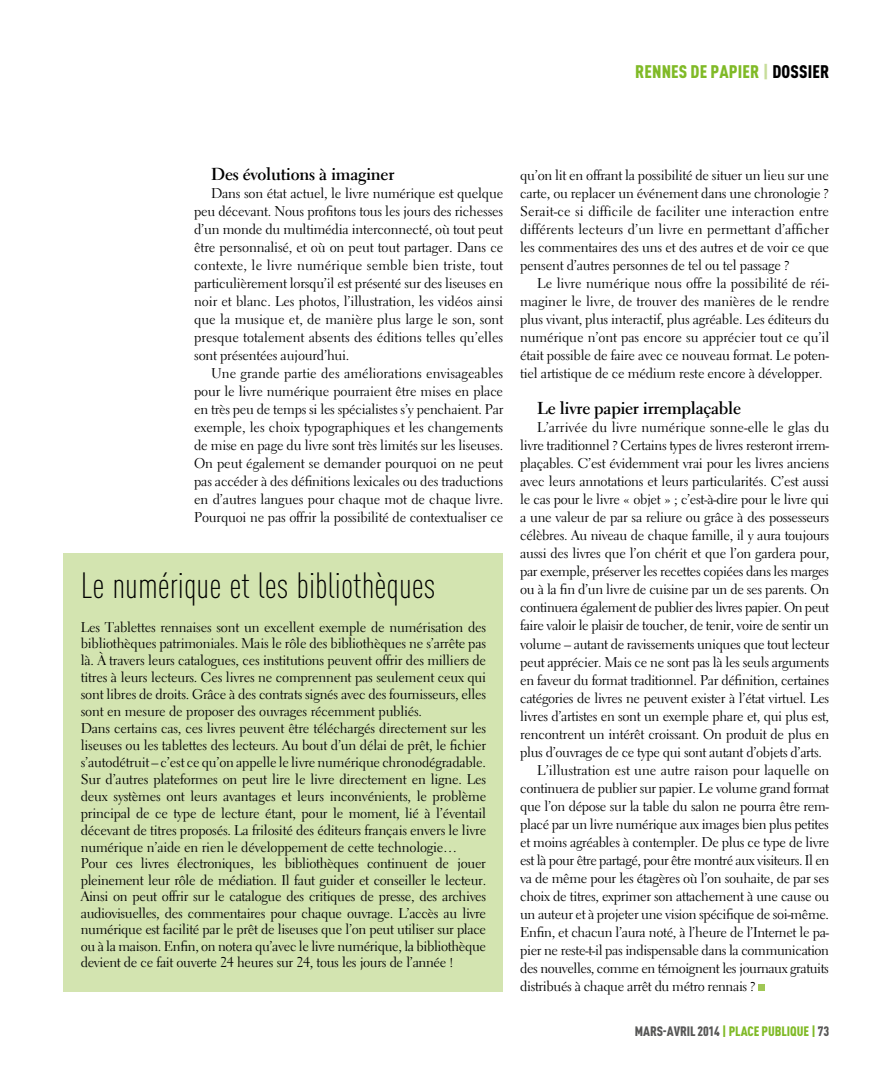
<style>
.page{position:relative;width:893px;height:1085px;background:#fff}
.page>*{position:absolute;margin:0;border:0;box-sizing:border-box;transform-origin:0 0}
.t1{font:300 condensed 36px "DINOT";color:#000}
.t2{font:900 condensed 18px "DINOT";letter-spacing:.01em;color:#80ba27}
.t3{font:700 17.25px "Electra LT Std";letter-spacing:-.015em;color:#000}
.t4{font:14.1px/18px "Electra LT Std";letter-spacing:-.025em;color:#000;text-align:justify}
.t5{font:14.1px "Electra LT Std";color:#000}
.t6{font:900 condensed 13.5px "DINOT";letter-spacing:-.005em;color:#575756}
.s1{color:#c7dd9b}
.s2{color:#000}
.s3{color:#80ba27}
</style>
<div class="page">
<div style="left:64px;top:553px;width:439px;height:438px;background:#d3e4b0"></div>
<div style="left:758px;top:984px;width:7px;height:6px;background:#a0c755"></div>
<p class="t2" style="left:635px;top:60px;width:194px">RENNES DE PAPIER <span class="s1">|</span> <span class="s2">DOSSIER</span></p>
<p class="t3" style="left:211px;top:163px;width:185px">Des évolutions à imaginer</p>
<p class="t4" style="left:194px;top:184px;width:311px;text-indent:17px">Dans son état actuel, le livre numérique est quelque peu décevant. Nous profitons tous les jours des richesses d’un monde du multimédia interconnecté, où tout peut être personnalisé, et où on peut tout partager. Dans ce contexte, le livre numérique semble bien triste, tout particulièrement lorsqu’il est présenté sur des liseuses en noir et blanc. Les photos, l’illustration, les vidéos ainsi que la musique et, de manière plus large le son, sont presque totalement absents des éditions telles qu’elles sont présentées aujourd’hui.</p>
<p class="t4" style="left:194px;top:364px;width:311px;text-indent:17px">Une grande partie des améliorations envisageables pour le livre numérique pourraient être mises en place en très peu de temps si les spécialistes s’y penchaient. Par exemple, les choix typographiques et les changements de mise en page du livre sont très limités sur les liseuses.<br>On peut également se demander pourquoi on ne peut pas accéder à des définitions lexicales ou des traductions en d’autres langues pour chaque mot de chaque livre.<br>Pourquoi ne pas offrir la possibilité de contextualiser ce</p>
<h1 class="t1" style="left:81px;top:564px;width:356px">Le numérique et les bibliothèques</h1>
<p class="t4" style="left:81px;top:618px;width:407px;line-height:16.8px;text-align:left">Les Tablettes rennaises sont un excellent exemple de numérisation des bibliothèques patrimoniales. Mais le rôle des bibliothèques ne s’arrête pas là. À travers leurs catalogues, ces institutions peuvent offrir des milliers de titres à leurs lecteurs. Ces livres ne comprennent pas seulement ceux qui sont libres de droits. Grâce à des contrats signés avec des fournisseurs, elles sont en mesure de proposer des ouvrages récemment publiés.<br>Dans certains cas, ces livres peuvent être téléchargés directement sur les liseuses ou les tablettes des lecteurs. Au bout d’un délai de prêt, le fichier s’autodétruit – c’est ce qu’on appelle le livre numérique chronodégradable.<br>Sur d’autres plateformes on peut lire le livre directement en ligne. Les deux systèmes ont leurs avantages et leurs inconvénients, le problème principal de ce type de lecture étant, pour le moment, lié à l’éventail décevant de titres proposés. La frilosité des éditeurs français envers le livre numérique n’aide en rien le développement de cette technologie… Pour ces livres électroniques, les bibliothèques continuent de jouer pleinement leur rôle de médiation. Il faut guider et conseiller le lecteur.<br>Ainsi on peut offrir sur le catalogue des critiques de presse, des archives audiovisuelles, des commentaires pour chaque ouvrage. L’accès au livre numérique est facilité par le prêt de liseuses que l’on peut utiliser sur place ou à la maison. Enfin, on notera qu’avec le livre numérique, la bibliothèque devient de ce fait ouverte 24 heures sur 24, tous les jours de l’année !</p>
<p class="t4" style="left:520px;top:166px;width:310px">qu’on lit en offrant la possibilité de situer un lieu sur une carte, ou replacer un événement dans une chronologie ?<br>Serait-ce si difficile de faciliter une interaction entre différents lecteurs d’un livre en permettant d’afficher les commentaires des uns et des autres et de voir ce que pensent d’autres personnes de tel ou tel passage ?</p>
<p class="t4" style="left:520px;top:274px;width:311px;text-indent:17px">Le livre numérique nous offre la possibilité de réi&shy;maginer le livre, de trouver des manières de le rendre plus vivant, plus interactif, plus agréable. Les éditeurs du numérique n’ont pas encore su apprécier tout ce qu’il était possible de faire avec ce nouveau format. Le poten&shy;tiel artistique de ce médium reste encore à développer.</p>
<p class="t3" style="left:537px;top:397px;width:205px">Le livre papier irremplaçable</p>
<p class="t5" style="left:537px;top:419px;width:293px">L’arrivée du livre numérique sonne-elle le glas du</p>
<p class="t4" style="left:520px;top:436px;width:310px">livre traditionnel ? Certains types de livres resteront irrem-</p>
<p class="t4" style="left:520px;top:454px;width:310px">plaçables. C’est évidemment vrai pour les livres anciens</p>
<p class="t4" style="left:520px;top:472px;width:310px">avec leurs annotations et leurs particularités. C’est aussi</p>
<p class="t4" style="left:520px;top:490px;width:310px">le cas pour le livre « objet » ; c’est-à-dire pour le livre qui</p>
<p class="t4" style="left:520px;top:508px;width:310px">a une valeur de par sa reliure ou grâce à des possesseurs</p>
<p class="t4" style="left:520px;top:526px;width:311px">célèbres. Au niveau de chaque famille, il y aura toujours</p>
<p class="t4" style="left:520px;top:544px;width:311px">aussi des livres que l’on chérit et que l’on gardera pour,</p>
<p class="t4" style="left:520px;top:562px;width:310px">par exemple, préserver les recettes copiées dans les marges</p>
<p class="t4" style="left:520px;top:580px;width:311px">ou à la fin d’un livre de cuisine par un de ses parents. On</p>
<p class="t4" style="left:520px;top:598px;width:310px">continuera également de publier des livres papier. On peut</p>
<p class="t4" style="left:520px;top:616px;width:310px">faire valoir le plaisir de toucher, de tenir, voire de sentir un</p>
<p class="t4" style="left:520px;top:634px;width:311px">volume – autant de ravissements uniques que tout lecteur</p>
<p class="t4" style="left:520px;top:652px;width:310px">peut apprécier. Mais ce ne sont pas là les seuls arguments</p>
<p class="t4" style="left:520px;top:670px;width:310px">en faveur du format traditionnel. Par définition, certaines</p>
<p class="t4" style="left:520px;top:688px;width:310px">catégories de livres ne peuvent exister à l’état virtuel. Les</p>
<p class="t4" style="left:520px;top:706px;width:310px">livres d’artistes en sont un exemple phare et, qui plus est,</p>
<p class="t4" style="left:520px;top:724px;width:310px">rencontrent un intérêt croissant. On produit de plus en</p>
<p class="t4" style="left:520px;top:742px;width:303px">plus d’ouvrages de ce type qui sont autant d’objets d’arts.</p>
<p class="t5" style="left:537px;top:761px;width:294px">L’illustration est une autre raison pour laquelle on</p>
<p class="t4" style="left:520px;top:778px;width:310px">continuera de publier sur papier. Le volume grand format</p>
<p class="t4" style="left:520px;top:796px;width:310px">que l’on dépose sur la table du salon ne pourra être rem-</p>
<p class="t4" style="left:520px;top:814px;width:310px">placé par un livre numérique aux images bien plus petites</p>
<p class="t4" style="left:520px;top:832px;width:310px">et moins agréables à contempler. De plus ce type de livre</p>
<p class="t4" style="left:520px;top:850px;width:311px">est là pour être partagé, pour être montré aux visiteurs. Il en</p>
<p class="t4" style="left:520px;top:868px;width:310px">va de même pour les étagères où l’on souhaite, de par ses</p>
<p class="t4" style="left:520px;top:886px;width:310px">choix de titres, exprimer son attachement à une cause ou</p>
<p class="t4" style="left:520px;top:904px;width:310px">un auteur et à projeter une vision spécifique de soi-même.</p>
<p class="t4" style="left:520px;top:922px;width:310px">Enfin, et chacun l’aura noté, à l’heure de l’Internet le pa-</p>
<p class="t4" style="left:520px;top:940px;width:310px">pier ne reste-t-il pas indispensable dans la communication</p>
<p class="t4" style="left:520px;top:958px;width:310px">des nouvelles, comme en témoignent les journaux gratuits</p>
<p class="t4" style="left:520px;top:976px;width:237px">distribués à chaque arrêt du métro rennais ?</p>
<p class="t6" style="left:635px;top:1022px;width:196px">MARS-AVRIL 2014 <span class="s3">| PLACE PUBLIQUE |</span> 73</p>
</div>
